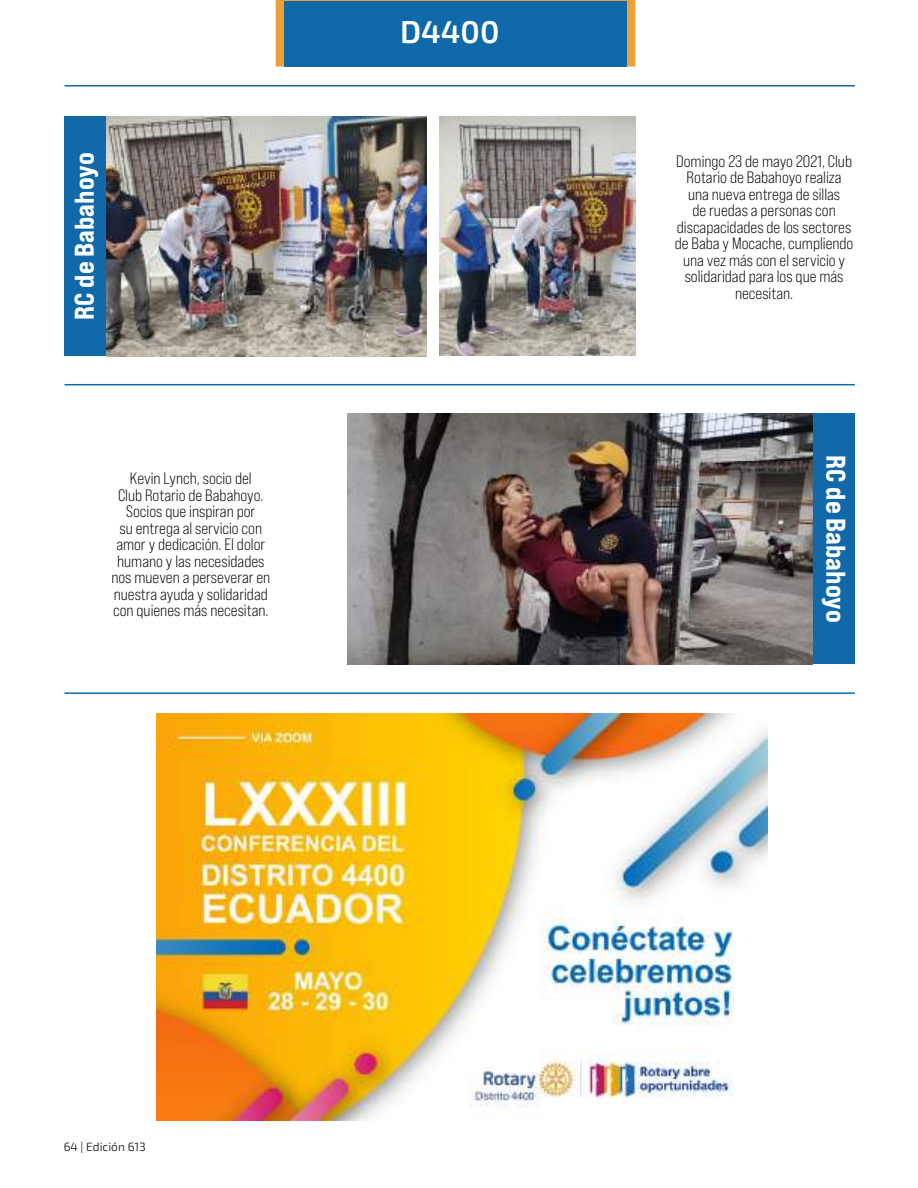
<style>
.page{position:relative;width:918px;height:1188px;background:#fff}
.page>*{position:absolute;margin:0;border:0;box-sizing:border-box;transform-origin:0 0}
.t1{font:600 31.5px "Exo 2";color:#fff}
.t2{font:800 expanded 27px "Bebas Neue Pro";color:#fff}
.t3{font:16.5px/16.5px "Bebas Neue Pro Semi Exp";color:#000;text-align:center}
.t4{font:300 12px "Exo 2";color:#000}
</style>
<div class="page">
<hr style="left:65px;top:85px;width:790px;height:2px;background:#0e6aa9">
<hr style="left:65px;top:384px;width:790px;height:1px;background:#0e6aa9">
<hr style="left:65px;top:692px;width:790px;height:2px;background:#0e6aa9">
<div style="left:276px;top:1px;width:359px;height:65px;background:#ee9f37"></div>
<div style="left:276px;top:0;width:359px;height:67px;border:2px solid #ee9f37"></div>
<div style="left:284px;top:1px;width:343px;height:66px;background:#106aaa"></div>
<div style="left:65px;top:116px;width:42px;height:240px;background:#1269a9"></div>
<div style="left:813px;top:414px;width:42px;height:250px;background:#1269a9"></div>
<img style="left:107px;top:116px;width:319px;height:240px">
<img style="left:439px;top:116px;width:196px;height:240px">
<img style="left:347px;top:414px;width:466px;height:250px">
<img style="left:157px;top:714px;width:610px;height:407px">
<h2 class="t2" style="left:68px;top:320px;width:169px;rotate:-90deg">RC de Babahoyo</h2>
<p class="t3" style="left:111px;top:470px;width:161px">Kevin Lynch, socio del<br>Club Rotario de Babahoyo.<br>Socios que inspiran por<br>su entrega al servicio con amor y dedicación. El dolor humano y las necesidades nos mueven a perseverar en nuestra ayuda y solidaridad con quienes más necesitan.</p>
<h1 class="t1" style="left:400px;top:13px;width:101px">D4400</h1>
<p class="t3" style="left:675px;top:153px;width:180px">Domingo 23 de mayo 2021, Club<br>Rotario de Babahoyo realiza una nueva entrega de sillas<br>de ruedas a personas con discapacidades de los sectores de Baba y Mocache, cumpliendo una vez más con el servicio y solidaridad para los que más necesitan.</p>
<h2 class="t2" style="left:853px;top:455px;width:169px;rotate:90deg">RC de Babahoyo</h2>
<p class="t4" style="left:64px;top:1139px;width:83px">64 | Edición 613</p>
</div>
